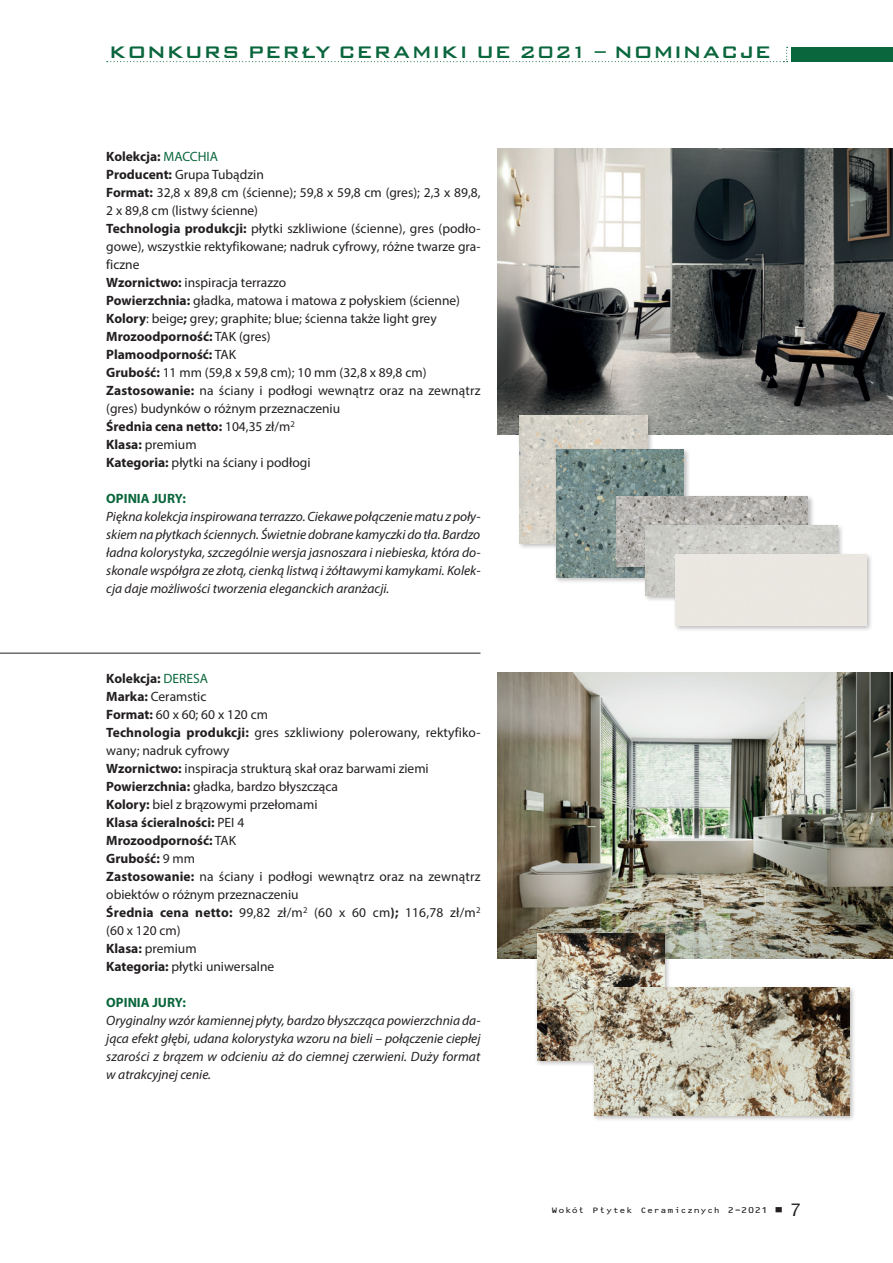
<style>
.page{position:relative;width:893px;height:1263px;background:#fff}
.page>*{position:absolute;margin:0;border:0;box-sizing:border-box;transform-origin:0 0}
.t1{font:13.5px/18px "Myriad Pro";color:#231f20}
.t2{font:italic 13.5px/18px "Myriad Pro";color:#231f20;text-align:justify}
.t3{font:700 13.5px "Myriad Pro";color:#0a663c}
.t4{font:9.45px "Bank Gothic Md PL";letter-spacing:.04em;color:#0a663c}
.t5{font:7.2px "OCR B 10 PL Regular";color:#231f20;scale:1.2 1}
.s1{font-weight:700}
.s2{color:#0a663c}
.s3{font-family:"Swis 721 Cn PL";font-size:15.75px}
</style>
<div class="page">
<div style="left:791px;top:47px;width:102px;height:15px;background:#0a663c"></div>
<svg style="left:107px;top:47px;width:681px;height:15px"></svg>
<hr style="left:0;top:653px;width:480px;height:1px;background:#231f20">
<img style="left:497px;top:672px;width:396px;height:286px">
<img style="left:497px;top:149px;width:396px;height:286px">
<div style="left:517px;top:413px;width:137px;height:137px;background:#231f20;opacity:.3"></div>
<img style="left:520px;top:416px;width:127px;height:127px">
<div style="left:554px;top:447px;width:136px;height:137px;background:#231f20;opacity:.3"></div>
<img style="left:556px;top:450px;width:128px;height:127px">
<div style="left:614px;top:494px;width:201px;height:79px;background:#231f20;opacity:.3"></div>
<img style="left:617px;top:497px;width:191px;height:70px">
<div style="left:643px;top:523px;width:201px;height:80px;background:#231f20;opacity:.3"></div>
<img style="left:646px;top:526px;width:191px;height:70px">
<div style="left:673px;top:552px;width:201px;height:80px;background:#231f20;opacity:.3"></div>
<div style="left:675px;top:555px;width:192px;height:70px;background:#ebe7e1"></div>
<div style="left:534px;top:930px;width:137px;height:137px;background:#231f20;opacity:.3"></div>
<img style="left:537px;top:933px;width:128px;height:127px">
<div style="left:591px;top:985px;width:264px;height:136px;background:#231f20;opacity:.3"></div>
<img style="left:594px;top:987px;width:255px;height:128px">
<p class="t4" style="left:109px;top:49px;width:664px">KONKURS PERŁY CERAMIKI UE 2021 – NOMINACJE</p>
<p class="t1" style="left:106px;top:148px;width:376px"><span class="s1">Kolekcja:</span> <span class="s2">MACCHIA<br></span><span class="s1">Producent:</span> Grupa Tubądzin<br><span class="s1">Format:</span> 32,8 x 89,8 cm (ścienne); 59,8 x 59,8 cm (gres); 2,3 x 89,8, 2 x 89,8 cm (listwy ścienne)<br><span class="s1">Technologia produkcji:</span> płytki szkliwione (ścienne), gres (podło&shy;gowe), wszystkie rektyfikowane; nadruk cyfrowy, różne twarze gra&shy;ficzne<br><span class="s1">Wzornictwo:</span> inspiracja terrazzo<br><span class="s1">Powierzchnia:</span> gładka, matowa i matowa z połyskiem (ścienne)<br><span class="s1">Kolory</span>: beige<span class="s1">;</span> grey; graphite; blue; ścienna także light grey <span class="s1">Mrozoodporność:</span> TAK (gres)<br><span class="s1">Plamoodporność:</span> TAK<br><span class="s1">Grubość:</span> 11 mm (59,8 x 59,8 cm); 10 mm (32,8 x 89,8 cm)<br><span class="s1">Zastosowanie:</span> na ściany i podłogi wewnątrz oraz na zewnątrz (gres) budynków o różnym przeznaczeniu<br><span class="s1">Średnia cena netto:</span> 104,35 zł/m<sup>2<br></sup><span class="s1">Klasa:</span> premium<br><span class="s1">Kategoria:</span> płytki na ściany i podłogi</p>
<p class="t3" style="left:106px;top:490px;width:81px">OPINIA JURY:</p>
<p class="t2" style="left:106px;top:508px;width:376px">Piękna kolekcja inspirowana terrazzo. Ciekawe połączenie matu z poły&shy;skiem na płytkach ściennych. Świetnie dobrane kamyczki do tła. Bardzo ładna kolorystyka, szczególnie wersja jasnoszara i niebieska, która do&shy;skonale współgra ze złotą, cienką listwą i żółtawymi kamykami. Kolek&shy;cja daje możliwości tworzenia eleganckich aranżacji.</p>
<p class="t1" style="left:106px;top:670px;width:376px"><span class="s1">Kolekcja:</span> <span class="s2">DERESA<br></span><span class="s1">Marka:</span> Ceramstic<br><span class="s1">Format:</span> 60 x 60; 60 x 120 cm<br><span class="s1">Technologia produkcji:</span> gres szkliwiony polerowany, rektyfiko&shy;wany; nadruk cyfrowy<br><span class="s1">Wzornictwo:</span> inspiracja strukturą skał oraz barwami ziemi<br><span class="s1">Powierzchnia:</span> gładka, bardzo błyszcząca<br><span class="s1">Kolory:</span> biel z brązowymi przełomami<br><span class="s1">Klasa ścieralności:</span> PEI 4<br><span class="s1">Mrozoodporność:</span> TAK<br><span class="s1">Grubość:</span> 9 mm<br><span class="s1">Zastosowanie:</span> na ściany i podłogi wewnątrz oraz na zewnątrz obiektów o różnym przeznaczeniu<br><span class="s1">Średnia cena netto:</span> 99,82 zł/m<sup>2</sup> (60 x 60 cm<span class="s1">);</span> 116,78 zł/m<sup>2 </sup>(60 x 120 cm)<br><span class="s1">Klasa:</span> premium<br><span class="s1">Kategoria:</span> płytki uniwersalne</p>
<p class="t3" style="left:106px;top:994px;width:81px">OPINIA JURY:</p>
<p class="t2" style="left:106px;top:1012px;width:376px">Oryginalny wzór kamiennej płyty, bardzo błyszcząca powierzchnia da&shy;jąca efekt głębi, udana kolorystyka wzoru na bieli – połączenie ciepłej szarości z brązem w odcieniu aż do ciemnej czerwieni. Duży format w atrakcyjnej cenie.</p>
<p class="t5" style="left:551px;top:1206px;width:210px">Wokół Płytek Ceramicznych 2-2021 ■ <span class="s3">7</span></p>
</div>
